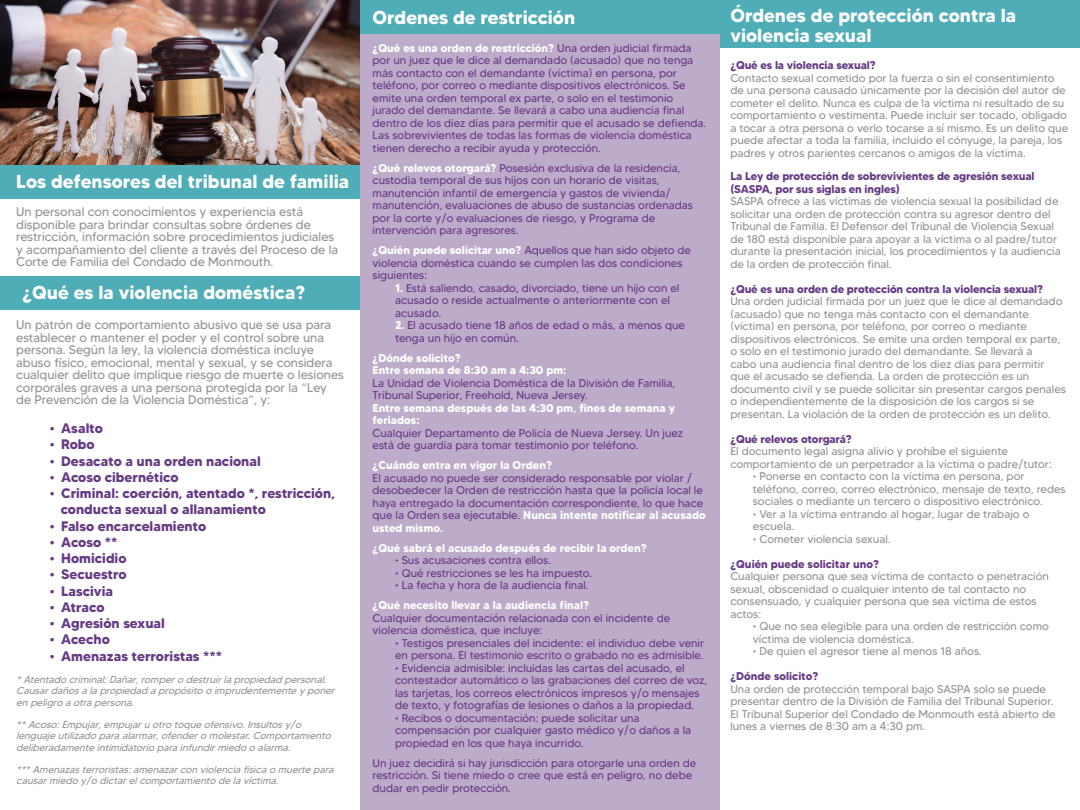
<style>
.page{position:relative;width:1080px;height:810px;background:#fff}
.page>*{position:absolute;margin:0;border:0;box-sizing:border-box;transform-origin:0 0}
.t1{font:700 18.75px "MADETOMMY";color:#fff}
.t2{font:700 13.75px "MADETOMMY";color:#663b84}
.t3{font:12.5px/12.5px "MADETOMMY";color:#919396}
.t4{font:11.25px/12.5px "MADETOMMY";color:#663b84}
.t5{font:11.25px/12.5px "MADETOMMY";color:#919396}
.t6{font:700 11.25px/12.5px "MADETOMMY";letter-spacing:-.01em;color:#663b84}
.t7{font:700 11.25px/12.5px "MADETOMMY";color:#fff}
.t8{font:italic 10px/11.2px "MADETOMMY";color:#919396}
.s1{font-weight:700;color:#fff}
</style>
<div class="page">
<div style="left:0;top:276px;width:360px;height:33px;background:#4eadb6"></div>
<img style="left:0;top:0;width:360px;height:165px">
<div style="left:0;top:165px;width:360px;height:33px;background:#4eadb6"></div>
<div style="left:360px;top:0;width:360px;height:810px;background:#bdabca"></div>
<div style="left:720px;top:0;width:360px;height:48px;background:#4eadb6"></div>
<div style="left:360px;top:0;width:360px;height:33px;background:#4eadb6"></div>
<p class="t1" style="left:16px;top:169px;width:335px">Los defensores del tribunal de familia</p>
<p class="t3" style="left:16px;top:205px;width:324px">Un personal con conocimientos y experiencia está disponible para brindar consultas sobre órdenes de restricción, información sobre procedimientos judiciales y acompañamiento del cliente a través del Proceso de la Corte de Familia del Condado de Monmouth.</p>
<p class="t1" style="left:22px;top:281px;width:284px">¿Qué es la violencia doméstica?</p>
<p class="t3" style="left:16px;top:319px;width:329px">Un patrón de comportamiento abusivo que se usa para establecer o mantener el poder y el control sobre una persona. Según la ley, la violencia doméstica incluye abuso físico, emocional, mental y sexual, y se considera cualquier delito que implique riesgo de muerte o lesiones corporales graves a una persona protegida por la “Ley de Prevención de la Violencia Doméstica”, y:</p>
<p class="t2" style="left:50px;top:420px;width:55px">• Asalto</p>
<p class="t2" style="left:50px;top:436px;width:46px">• Robo</p>
<p class="t2" style="left:50px;top:452px;width:212px">• Desacato a una orden nacional</p>
<p class="t2" style="left:50px;top:468px;width:130px">• Acoso cibernético</p>
<p class="t2" style="left:50px;top:485px;width:287px">• Criminal: coerción, atentado *, restricción,</p>
<p class="t2" style="left:61px;top:501px;width:207px">conducta sexual o allanamiento</p>
<p class="t2" style="left:50px;top:517px;width:158px">• Falso encarcelamiento</p>
<p class="t2" style="left:50px;top:533px;width:69px">• Acoso **</p>
<p class="t2" style="left:50px;top:550px;width:78px">• Homicidio</p>
<p class="t2" style="left:50px;top:566px;width:78px">• Secuestro</p>
<p class="t2" style="left:50px;top:582px;width:65px">• Lascivia</p>
<p class="t2" style="left:50px;top:598px;width:56px">• Atraco</p>
<p class="t2" style="left:50px;top:615px;width:116px">• Agresión sexual</p>
<p class="t2" style="left:50px;top:631px;width:62px">• Acecho</p>
<p class="t2" style="left:50px;top:647px;width:174px">• Amenazas terroristas ***</p>
<p class="t8" style="left:16px;top:674px;width:323px">*Atentado criminal:Dañar,rompero destruirlapropiedad personal.<br>Causardañosalapropiedad apropósito o imprudentemente yponer en peligro aotrapersona.</p>
<p class="t8" style="left:16px;top:719px;width:319px">**Acoso:Empujar,empujaru otro toque ofensivo.Insultosy/o lenguaje utilizado paraalarmar,ofendero molestar.Comportamiento deliberadamente intimidatorio parainfundirmiedo o alarma.</p>
<p class="t8" style="left:16px;top:764px;width:322px">***Amenazasterroristas:amenazarcon violenciafísicao muerte para causarmiedo y/o dictarelcomportamiento de lavíctima.</p>
<p class="t1" style="left:373px;top:5px;width:204px">Ordenes de restricción</p>
<p class="t4" style="left:373px;top:42px;width:335px"><span class="s1">¿Qué es una orden de restricción?</span> Una orden judicial firmada por un juez que le dice al demandado (acusado) que no tenga más contacto con el demandante (víctima) en persona, por teléfono, por correo o mediante dispositivos electrónicos. Se emite una orden temporal ex parte, o solo en el testimonio jurado del demandante. Se llevará a cabo una audiencia final dentro de los diez días para permitir que el acusado se defienda.<br>Las sobrevivientes de todas las formas de violencia doméstica tienen derecho a recibir ayuda y protección.</p>
<p class="t4" style="left:373px;top:162px;width:322px"><span class="s1">¿Qué relevos otorgará?</span> Posesión exclusiva de la residencia, custodia temporal de sus hijos con un horario de visitas, manutención infantil de emergencia y gastos de vivienda/ manutención, evaluaciones de abuso de sustancias ordenadas por la corte y/o evaluaciones de riesgo, y Programa de intervención para agresores.</p>
<p class="t4" style="left:373px;top:244px;width:320px"><span class="s1">¿Quién puede solicitar uno?</span> Aquellos que han sido objeto de violencia doméstica cuando se cumplen las dos condiciones siguientes:</p>
<p class="t4" style="left:395px;top:282px;width:286px"><span class="s1">1.</span> Está saliendo, casado, divorciado, tiene un hijo con el acusado o reside actualmente o anteriormente con el acusado.</p>
<p class="t4" style="left:395px;top:319px;width:291px"><span class="s1">2.</span> El acusado tiene 18 años de edad o más, a menos que tenga un hijo en común.</p>
<p class="t7" style="left:373px;top:352px;width:89px">¿Dónde solicito?</p>
<p class="t7" style="left:373px;top:364px;width:195px">Entre semana de 8:30 am a 4:30 pm:</p>
<p class="t4" style="left:373px;top:377px;width:304px">La Unidad de Violencia Doméstica de la División de Familia,<br>Tribunal Superior, Freehold, Nueva Jersey.</p>
<p class="t7" style="left:373px;top:402px;width:304px">Entre semana después de las 4:30 pm, fines de semana y feriados:</p>
<p class="t4" style="left:373px;top:427px;width:312px">Cualquier Departamento de Policía de Nueva Jersey. Un juez está de guardia para tomar testimonio por teléfono.</p>
<p class="t7" style="left:373px;top:459px;width:181px">¿Cuándo entra en vigor la Orden?</p>
<p class="t4" style="left:373px;top:472px;width:335px">El acusado no puede ser considerado responsable por violar / desobedecer la Orden de restricción hasta que la policía local le haya entregado la documentación correspondiente, lo que hace que la Orden sea ejecutable. <span class="s1">Nunca intente notificar al acusado usted mismo.</span></p>
<p class="t7" style="left:373px;top:542px;width:276px">¿Qué sabrá el acusado después de recibir la orden?</p>
<p class="t4" style="left:395px;top:554px;width:157px">• Sus acusaciones contra ellos.</p>
<p class="t4" style="left:395px;top:567px;width:198px">• Qué restricciones se les ha impuesto.</p>
<p class="t4" style="left:395px;top:579px;width:195px">• La fecha y hora de la audiencia final.</p>
<p class="t7" style="left:373px;top:599px;width:218px">¿Qué necesito llevar a la audiencia final?</p>
<p class="t4" style="left:373px;top:612px;width:299px">Cualquier documentación relacionada con el incidente de violencia doméstica, que incluye:</p>
<p class="t4" style="left:395px;top:637px;width:311px">• Testigos presenciales del incidente: el individuo debe venir en persona. El testimonio escrito o grabado no es admisible.</p>
<p class="t4" style="left:395px;top:662px;width:314px">• Evidencia admisible: incluidas las cartas del acusado, el contestador automático o las grabaciones del correo de voz, las tarjetas, los correos electrónicos impresos y/o mensajes de texto, y fotografías de lesiones o daños a la propiedad.</p>
<p class="t4" style="left:395px;top:712px;width:298px">• Recibos o documentación: puede solicitar una compensación por cualquier gasto médico y/o daños a la propiedad en los que haya incurrido.</p>
<p class="t4" style="left:373px;top:757px;width:325px">Un juez decidirá si hay jurisdicción para otorgarle una orden de restricción. Si tiene miedo o cree que está en peligro, no debe dudar en pedir protección.</p>
<p class="t1" style="left:730px;top:4px;width:288px">Órdenes de protección contra la</p>
<p class="t1" style="left:730px;top:24px;width:143px">violencia sexual</p>
<p class="t6" style="left:730px;top:59px;width:147px">¿Qué es la violencia sexual?</p>
<p class="t5" style="left:730px;top:71px;width:339px">Contacto sexual cometido por la fuerza o sin el consentimiento de una persona causado únicamente por la decisión del autor de cometer el delito. Nunca es culpa de la víctima ni resultado de su comportamiento o vestimenta. Puede incluir ser tocado, obligado a tocar a otra persona o verlo tocarse a sí mismo. Es un delito que puede afectar a toda la familia, incluido el cónyuge, la pareja, los padres y otros parientes cercanos o amigos de la víctima.</p>
<p class="t6" style="left:730px;top:170px;width:306px">La Ley de protección de sobrevivientes de agresión sexual (SASPA, por sus siglas en ingles)</p>
<p class="t5" style="left:730px;top:195px;width:332px">SASPA ofrece a las víctimas de violencia sexual la posibilidad de solicitar una orden de protección contra su agresor dentro del Tribunal de Familia. El Defensor del Tribunal de Violencia Sexual de 180 está disponible para apoyar a la víctima o al padre/tutor durante la presentación inicial, los procedimientos y la audiencia de la orden de protección final.</p>
<p class="t6" style="left:730px;top:283px;width:314px">¿Qué es una orden de protección contra la violencia sexual?</p>
<p class="t5" style="left:730px;top:295px;width:337px">Una orden judicial firmada por un juez que le dice al demandado (acusado) que no tenga más contacto con el demandante (víctima) en persona, por teléfono, por correo o mediante dispositivos electrónicos. Se emite una orden temporal ex parte, o solo en el testimonio jurado del demandante. Se llevará a<br>cabo una audiencia final dentro de los diez días para permitir que el acusado se defienda. La orden de protección es un documento civil y se puede solicitar sin presentar cargos penales o independientemente de la disposición de los cargos si se presentan. La violación de la orden de protección es un delito.</p>
<p class="t6" style="left:730px;top:433px;width:123px">¿Qué relevos otorgará?</p>
<p class="t5" style="left:730px;top:445px;width:323px">El documento legal asigna alivio y prohíbe el siguiente comportamiento de un perpetrador a la víctima o padre/tutor:</p>
<p class="t5" style="left:753px;top:470px;width:314px">• Ponerse en contacto con la víctima en persona, por teléfono, correo, correo electrónico, mensaje de texto, redes sociales o mediante un tercero o dispositivo electrónico.</p>
<p class="t5" style="left:753px;top:508px;width:278px">• Ver a la víctima entrando al hogar, lugar de trabajo o escuela.</p>
<p class="t5" style="left:753px;top:533px;width:139px">• Cometer violencia sexual.</p>
<p class="t6" style="left:730px;top:558px;width:150px">¿Quién puede solicitar uno?</p>
<p class="t5" style="left:730px;top:570px;width:320px">Cualquier persona que sea víctima de contacto o penetración sexual, obscenidad o cualquier intento de tal contacto no consensuado, y cualquier persona que sea víctima de estos actos:</p>
<p class="t5" style="left:753px;top:620px;width:298px">• Que no sea elegible para una orden de restricción como víctima de violencia doméstica.</p>
<p class="t5" style="left:753px;top:645px;width:230px">• De quien el agresor tiene al menos 18 años.</p>
<p class="t6" style="left:730px;top:670px;width:89px">¿Dónde solicito?</p>
<p class="t5" style="left:730px;top:683px;width:327px">Una orden de protección temporal bajo SASPA solo se puede presentar dentro de la División de Familia del Tribunal Superior.<br>El Tribunal Superior del Condado de Monmouth está abierto de lunes a viernes de 8:30 am a 4:30 pm.</p>
</div>
